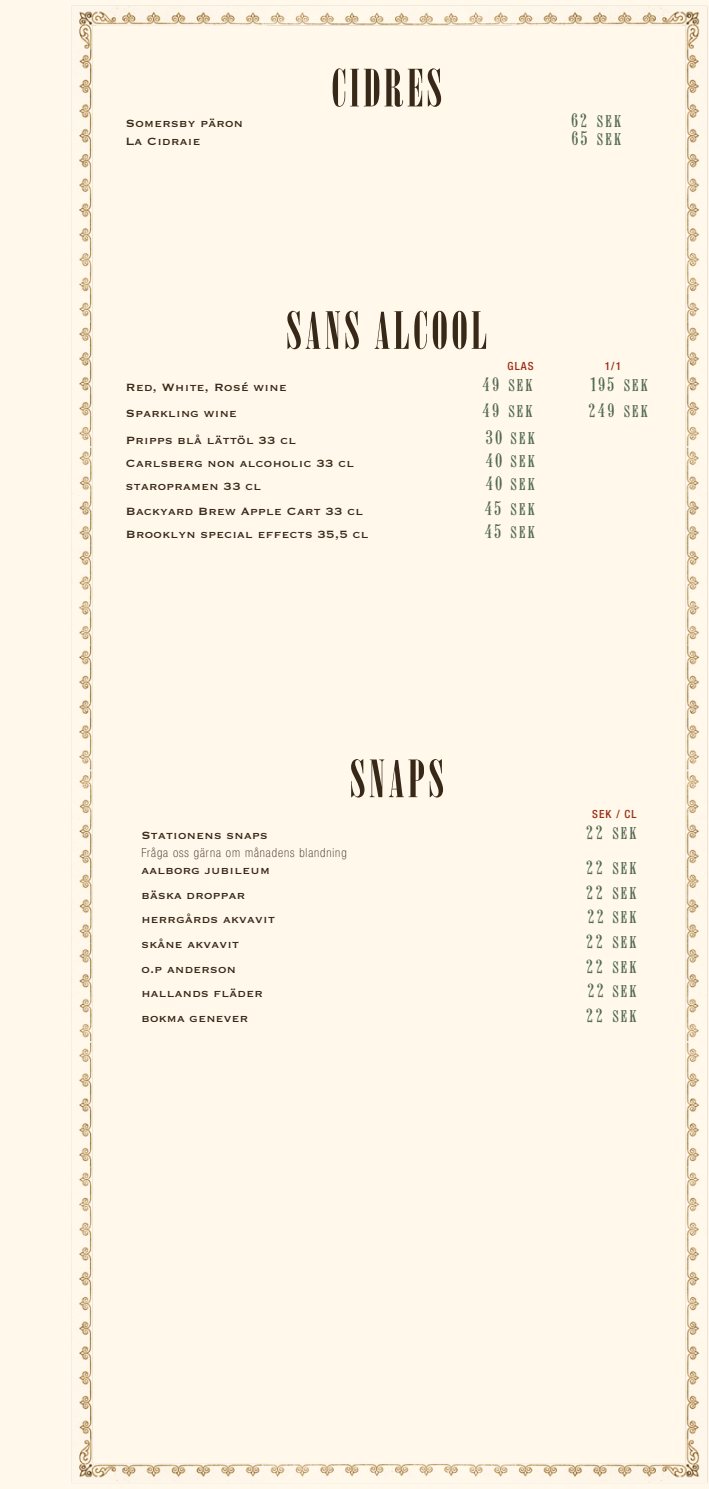
<style>
.page{position:relative;width:709px;height:1489px;background:#fff}
.page>*{position:absolute;margin:0;border:0;box-sizing:border-box;transform-origin:0 0}
.t1{font:51.25px "Onyx";letter-spacing:.075em;color:#372817}
.t2{font:19.75px "Archive Old Style Condensed";letter-spacing:.1em;color:#536a53;scale:1.33 1}
.t3{font:16.88px "Archive Old Style Condensed";letter-spacing:.1em;color:#536a53;scale:1.33 1}
.t4{font:13.75px "Copperplate Gothic Std 31 BC";letter-spacing:.025em;color:#372817}
.t5{font:100 condensed 12.5px "Helvetica Neue LT Std";letter-spacing:.075em;color:#372817}
.t6{font:500 condensed 11.25px "Helvetica Neue LT Std";letter-spacing:.1em;color:#9a2e17}
.s1{font-size:19.75px}
.s2{font-size:16.88px}
</style>
<div class="page">
<div style="left:0;top:0;width:709px;height:1488px;background:#fff8eb"></div>
<h1 class="t1" style="left:332px;top:59px;width:111px">CIDRES</h1>
<p class="t4" style="left:126px;top:117px;width:119px">Somersby päron</p>
<p class="t3" style="left:571px;top:115px;width:39px"><span class="s1">62</span> SEK</p>
<p class="t4" style="left:126px;top:134px;width:76px">La Cidraie</p>
<p class="t3" style="left:572px;top:133px;width:39px"><span class="s1">65</span> SEK</p>
<h1 class="t1" style="left:286px;top:301px;width:202px">SANS ALCOOL</h1>
<p class="t6" style="left:507px;top:359px;width:28px">GLAS</p>
<p class="t6" style="left:604px;top:359px;width:18px">1/1</p>
<p class="t4" style="left:126px;top:380px;width:162px">Red, White, Rosé wine</p>
<p class="t3" style="left:483px;top:379px;width:39px"><span class="s1">49</span> SEK</p>
<h2 class="t2" style="left:590px;top:377px;width:45px">195 <span class="s2">SEK</span></h2>
<p class="t4" style="left:126px;top:407px;width:113px">Sparkling wine</p>
<p class="t3" style="left:483px;top:405px;width:39px"><span class="s1">49</span> SEK</p>
<h2 class="t2" style="left:589px;top:403px;width:46px">249 <span class="s2">SEK</span></h2>
<p class="t4" style="left:126px;top:433px;width:172px">Pripps blå lättöl 33 cl</p>
<p class="t3" style="left:486px;top:431px;width:38px"><span class="s1">30</span> SEK</p>
<p class="t4" style="left:126px;top:457px;width:230px">Carlsberg non alcoholic 33 cl</p>
<p class="t3" style="left:486px;top:455px;width:38px"><span class="s1">40</span> SEK</p>
<p class="t4" style="left:126px;top:479px;width:137px">staropramen 33 cl</p>
<p class="t3" style="left:486px;top:478px;width:38px"><span class="s1">40</span> SEK</p>
<p class="t4" style="left:126px;top:504px;width:239px">Backyard Brew Apple Cart 33 cl</p>
<p class="t3" style="left:485px;top:503px;width:39px"><span class="s1">45</span> SEK</p>
<p class="t4" style="left:126px;top:527px;width:244px">Brooklyn special effects 35,5 cl</p>
<p class="t3" style="left:485px;top:525px;width:39px"><span class="s1">45</span> SEK</p>
<h1 class="t1" style="left:350px;top:749px;width:95px">SNAPS</h1>
<p class="t6" style="left:592px;top:807px;width:46px">SEK / CL</p>
<p class="t4" style="left:141px;top:828px;width:128px">Stationens snaps</p>
<p class="t3" style="left:586px;top:827px;width:39px"><span class="s1">22</span> SEK</p>
<p class="t5" style="left:141px;top:845px;width:207px">Fråga oss gärna om månadens blandning</p>
<p class="t4" style="left:141px;top:863px;width:130px">aalborg jubileum</p>
<p class="t3" style="left:586px;top:862px;width:39px"><span class="s1">22</span> SEK</p>
<p class="t4" style="left:141px;top:888px;width:105px">bäska droppar</p>
<p class="t3" style="left:586px;top:886px;width:39px"><span class="s1">22</span> SEK</p>
<p class="t4" style="left:141px;top:913px;width:135px">herrgårds akvavit</p>
<p class="t3" style="left:587px;top:911px;width:38px"><span class="s1">22</span> SEK</p>
<p class="t4" style="left:141px;top:937px;width:99px">skåne akvavit</p>
<p class="t3" style="left:586px;top:935px;width:39px"><span class="s1">22</span> SEK</p>
<p class="t4" style="left:141px;top:962px;width:96px">o.p anderson</p>
<p class="t3" style="left:586px;top:960px;width:39px"><span class="s1">22</span> SEK</p>
<p class="t4" style="left:141px;top:986px;width:123px">hallands fläder</p>
<p class="t3" style="left:587px;top:985px;width:38px"><span class="s1">22</span> SEK</p>
<p class="t4" style="left:141px;top:1011px;width:108px">bokma genever</p>
<p class="t3" style="left:586px;top:1009px;width:39px"><span class="s1">22</span> SEK</p>
</div>
